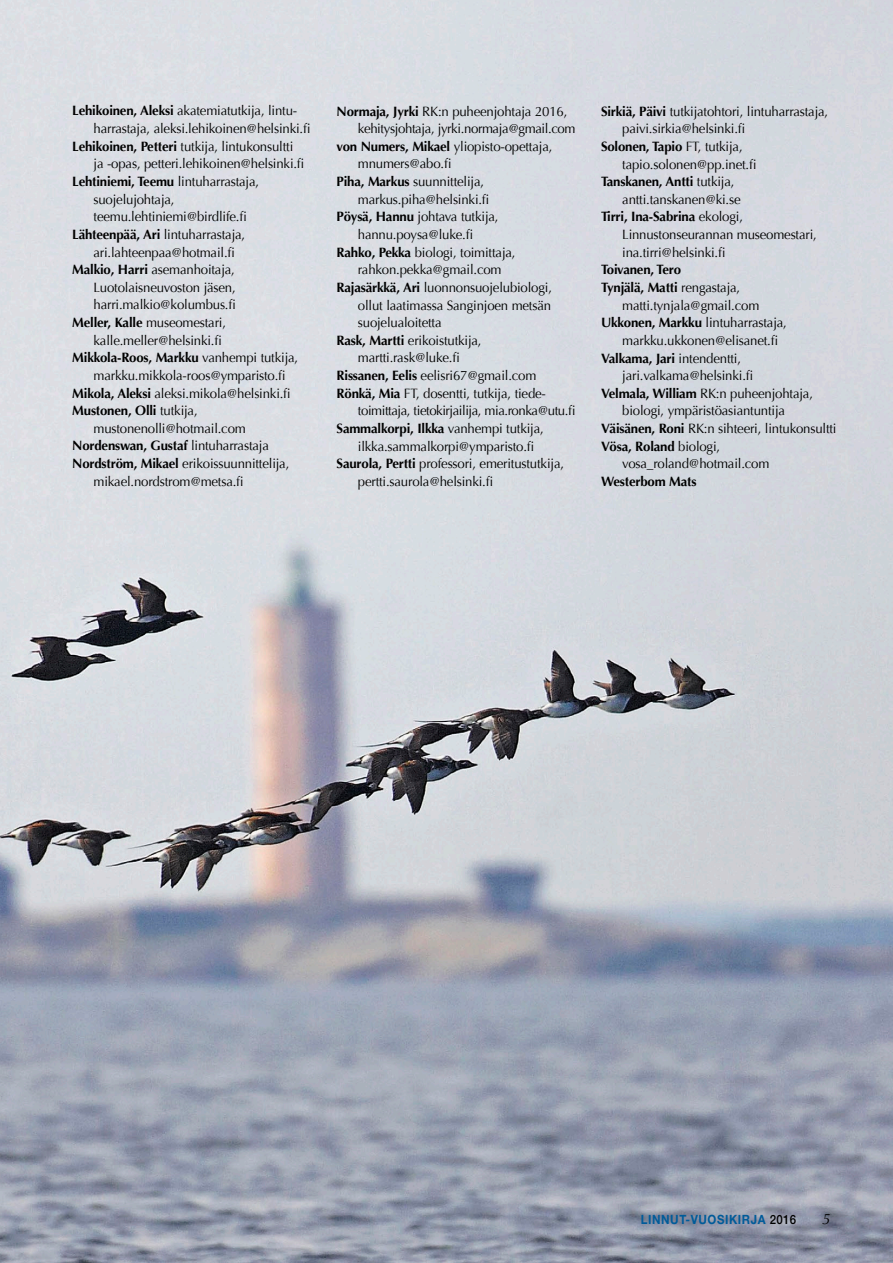
<style>
.page{position:relative;width:893px;height:1263px;background:#fff}
.page>*{position:absolute;margin:0;border:0;box-sizing:border-box;transform-origin:0 0}
.t1{font:italic 15px "Optima";color:#000}
.t2{font:13.5px "Optima";letter-spacing:-.015em;color:#000}
.t3{font:700 13.5px "Optima";letter-spacing:-.015em;color:#000}
.t4{font:13.5px "Optima";letter-spacing:-.035em;color:#000}
.t5{font:700 12.75px "Helvetica Neue";letter-spacing:.05em;color:#005b99;scale:.9 1}
.s1{font-weight:700}
.s2{font-weight:400}
.s3{font-weight:500;color:#000}
</style>
<div class="page">
<img style="left:0;top:0;width:893px;height:1263px">
<p class="t2" style="left:72px;top:103px;width:225px"><span class="s1">Lehikoinen, Aleksi</span> akatemiatutkija, lintu-</p>
<p class="t2" style="left:94px;top:121px;width:218px">harrastaja, aleksi.lehikoinen@helsinki.fi</p>
<p class="t2" style="left:72px;top:138px;width:223px"><span class="s1">Lehikoinen, Petteri</span> tutkija, lintukonsultti</p>
<p class="t2" style="left:94px;top:156px;width:212px">ja -opas, petteri.lehikoinen@helsinki.fi</p>
<p class="t3" style="left:72px;top:174px;width:188px">Lehtiniemi, Teemu <span class="s2">lintuharrastaja,</span></p>
<p class="t2" style="left:94px;top:191px;width:83px">suojelujohtaja,</p>
<p class="t2" style="left:94px;top:209px;width:155px">teemu.lehtiniemi@birdlife.fi</p>
<p class="t2" style="left:72px;top:226px;width:174px"><span class="s1">Lähteenpää, Ari</span> lintuharrastaja,</p>
<p class="t2" style="left:94px;top:244px;width:143px">ari.lahteenpaa@hotmail.fi</p>
<p class="t2" style="left:72px;top:262px;width:164px"><span class="s1">Malkio, Harri</span> asemanhoitaja,</p>
<p class="t2" style="left:94px;top:279px;width:144px">Luotolaisneuvoston jäsen,</p>
<p class="t2" style="left:94px;top:297px;width:144px">harri.malkio@kolumbus.fi</p>
<p class="t2" style="left:72px;top:315px;width:155px"><span class="s1">Meller, Kalle</span> museomestari,</p>
<p class="t2" style="left:94px;top:332px;width:130px">kalle.meller@helsinki.fi</p>
<p class="t3" style="left:72px;top:350px;width:227px">Mikkola-Roos, Markku <span class="s2">vanhempi tutkija,</span></p>
<p class="t2" style="left:94px;top:367px;width:194px">markku.mikkola-roos@ymparisto.fi</p>
<p class="t2" style="left:72px;top:385px;width:220px"><span class="s1">Mikola, Aleksi</span> aleksi.mikola@helsinki.fi</p>
<p class="t3" style="left:72px;top:403px;width:127px">Mustonen, Olli <span class="s2">tutkija,</span></p>
<p class="t2" style="left:94px;top:420px;width:154px">mustonenolli@hotmail.com</p>
<p class="t3" style="left:72px;top:438px;width:198px">Nordenswan, Gustaf <span class="s2">lintuharrastaja</span></p>
<p class="t2" style="left:72px;top:456px;width:219px"><span class="s1">Nordström, Mikael</span> erikoissuunnittelija,</p>
<p class="t2" style="left:94px;top:473px;width:152px">mikael.nordstrom@metsa.fi</p>
<p class="t2" style="left:337px;top:103px;width:232px"><span class="s1">Normaja, Jyrki</span> RK:n puheenjohtaja 2016,</p>
<p class="t2" style="left:358px;top:121px;width:219px">kehitysjohtaja, jyrki.normaja@gmail.com</p>
<p class="t2" style="left:337px;top:138px;width:217px"><span class="s1">von Numers, Mikael</span> yliopisto-opettaja,</p>
<p class="t2" style="left:358px;top:156px;width:95px">mnumers@abo.fi</p>
<p class="t2" style="left:337px;top:174px;width:149px"><span class="s1">Piha, Markus</span> suunnittelija,</p>
<p class="t2" style="left:358px;top:191px;width:133px">markus.piha@helsinki.fi</p>
<p class="t2" style="left:337px;top:209px;width:163px"><span class="s1">Pöysä, Hannu</span> johtava tutkija,</p>
<p class="t2" style="left:358px;top:227px;width:117px">hannu.poysa@luke.fi</p>
<p class="t2" style="left:337px;top:244px;width:180px"><span class="s1">Rahko, Pekka</span> biologi, toimittaja,</p>
<p class="t2" style="left:358px;top:262px;width:145px">rahkon.pekka@gmail.com</p>
<p class="t2" style="left:337px;top:279px;width:217px"><span class="s1">Rajasärkkä, Ari</span> luonnonsuojelubiologi,</p>
<p class="t2" style="left:358px;top:297px;width:195px">ollut laatimassa Sanginjoen metsän</p>
<p class="t2" style="left:358px;top:315px;width:85px">suojelualoitetta</p>
<p class="t2" style="left:337px;top:332px;width:146px"><span class="s1">Rask, Martti</span> erikoistutkija,</p>
<p class="t2" style="left:358px;top:350px;width:103px">martti.rask@luke.fi</p>
<p class="t2" style="left:337px;top:368px;width:201px"><span class="s1">Rissanen, Eelis</span> eelisri67@gmail.com</p>
<p class="t2" style="left:337px;top:385px;width:210px"><span class="s1">Rönkä, Mia</span> FT, dosentti, tutkija, tiede-</p>
<p class="t4" style="left:358px;top:403px;width:219px">toimittaja, tietokirjailija, mia.ronka@utu.fi</p>
<p class="t3" style="left:337px;top:420px;width:209px">Sammalkorpi, Ilkka <span class="s2">vanhempi tutkija,</span></p>
<p class="t2" style="left:358px;top:438px;width:178px">ilkka.sammalkorpi@ymparisto.fi</p>
<p class="t2" style="left:337px;top:456px;width:229px"><span class="s1">Saurola, Pertti</span> professori, emeritustutkija,</p>
<p class="t2" style="left:358px;top:473px;width:137px">pertti.saurola@helsinki.fi</p>
<p class="t2" style="left:601px;top:103px;width:229px"><span class="s1">Sirkiä, Päivi</span> tutkijatohtori, lintuharrastaja,</p>
<p class="t2" style="left:622px;top:121px;width:124px">paivi.sirkia@helsinki.fi</p>
<p class="t3" style="left:601px;top:138px;width:143px">Solonen, Tapio <span class="s2">FT, tutkija,</span></p>
<p class="t2" style="left:622px;top:156px;width:136px">tapio.solonen@pp.inet.fi</p>
<p class="t3" style="left:601px;top:174px;width:135px">Tanskanen, Antti <span class="s2">tutkija,</span></p>
<p class="t2" style="left:622px;top:191px;width:120px">antti.tanskanen@ki.se</p>
<p class="t3" style="left:601px;top:209px;width:144px">Tirri, Ina-Sabrina <span class="s2">ekologi,</span></p>
<p class="t2" style="left:622px;top:227px;width:196px">Linnustonseurannan museomestari,</p>
<p class="t2" style="left:622px;top:244px;width:105px">ina.tirri@helsinki.fi</p>
<p class="t3" style="left:601px;top:262px;width:82px">Toivanen, Tero</p>
<p class="t3" style="left:601px;top:280px;width:141px">Tynjälä, Matti <span class="s2">rengastaja,</span></p>
<p class="t2" style="left:622px;top:297px;width:139px">matti.tynjala@gmail.com</p>
<p class="t2" style="left:601px;top:315px;width:187px"><span class="s1">Ukkonen, Markku</span> lintuharrastaja,</p>
<p class="t2" style="left:622px;top:332px;width:157px">markku.ukkonen@elisanet.fi</p>
<p class="t3" style="left:601px;top:350px;width:142px">Valkama, Jari <span class="s2">intendentti,</span></p>
<p class="t2" style="left:622px;top:368px;width:132px">jari.valkama@helsinki.fi</p>
<p class="t2" style="left:601px;top:385px;width:213px"><span class="s1">Velmala, William</span> RK:n puheenjohtaja,</p>
<p class="t2" style="left:622px;top:403px;width:164px">biologi, ympäristöasiantuntija</p>
<p class="t2" style="left:601px;top:421px;width:237px"><span class="s1">Väisänen, Roni</span> RK:n sihteeri, lintukonsultti</p>
<p class="t3" style="left:601px;top:438px;width:121px">Vösa, Roland <span class="s2">biologi,</span></p>
<p class="t2" style="left:622px;top:456px;width:149px">vosa_roland@hotmail.com</p>
<p class="t3" style="left:601px;top:473px;width:97px">Westerbom Mats</p>
<p class="t5" style="left:641px;top:1211px;width:174px">LINNUT-VUOSIKIRJA <span class="s3">2016</span></p>
<p class="t1" style="left:822px;top:1210px;width:10px">5</p>
</div>
